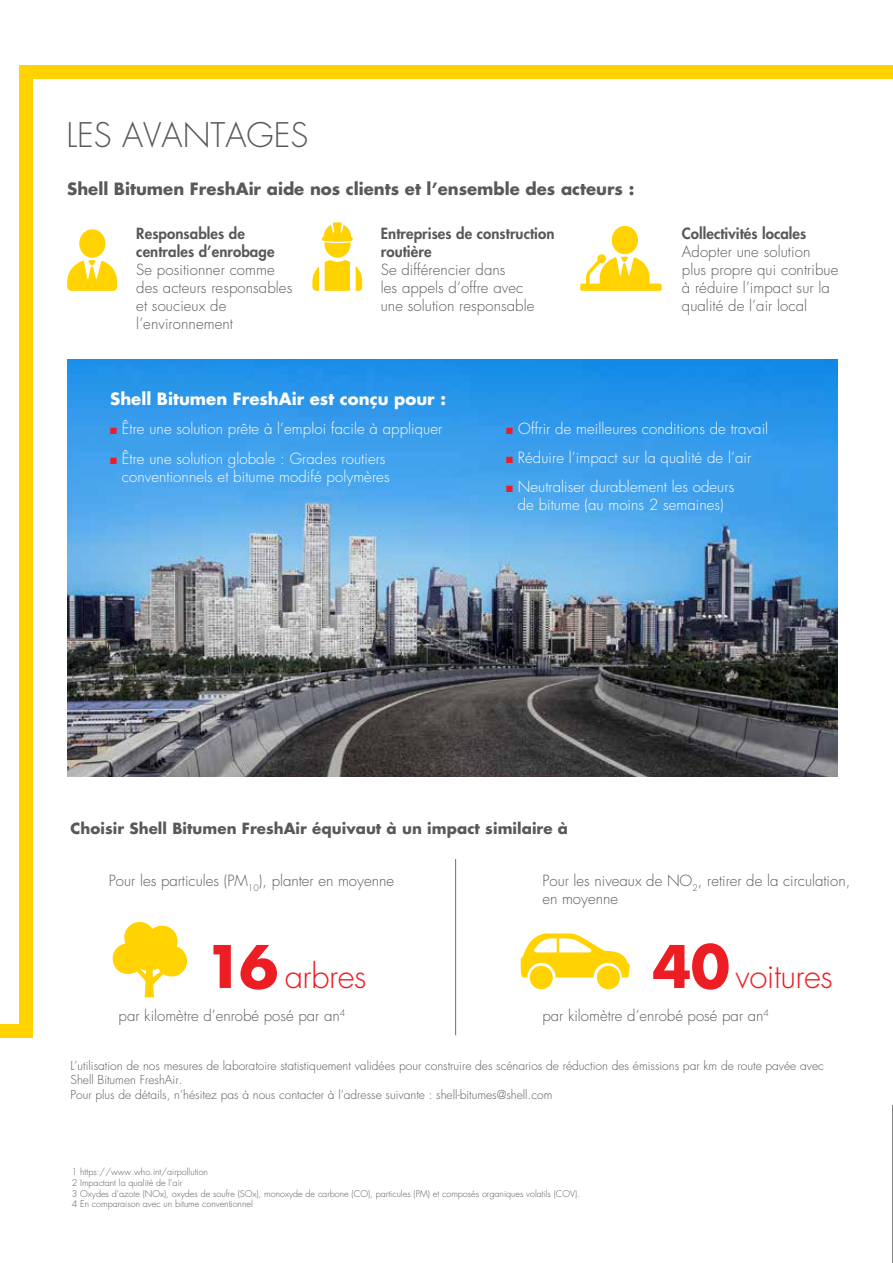
<style>
.page{position:relative;width:893px;height:1263px;background:#fff}
.page>*{position:absolute;margin:0;border:0;box-sizing:border-box;transform-origin:0 0}
.t1{font:300 33px "Futura";letter-spacing:-.015em;color:#ed1d24}
.t2{font:300 33px "Futura";color:#58595b}
.t3{font:700 16.5px "Futura";color:#58595b}
.t4{font:700 16.5px "Futura";color:#fff}
.t5{font:300 15px/18px "Futura";letter-spacing:.005em;color:#58595b}
.t6{font:300 15px/18px "Futura";letter-spacing:.005em;color:#fff;text-align:right}
.t7{font:700 15px "Futura";letter-spacing:.005em;color:#58595b}
.t8{font:300 12px/14.4px "Futura";color:#58595b}
.t9{font:300 9px/10.8px "Futura";color:#58595b}
.s1{font-weight:800}
.s2{color:#ed1d24}
.s3{font-weight:700;font-size:57px}
</style>
<div class="page">
<img style="left:67px;top:359px;width:771px;height:418px">
<hr style="left:892px;top:1105px;width:1px;height:158px;background:#808285">
<div style="left:20px;top:65px;width:873px;height:13px;background:#ffd200"></div>
<div style="left:20px;top:65px;width:13px;height:959px;background:#ffd200"></div>
<hr style="left:455px;top:859px;width:1px;height:176px;background:#6d6e71">
<div style="left:597px;top:966px;width:23px;height:23px;background:#ffd200;border-radius:50%"></div>
<div style="left:530px;top:966px;width:23px;height:23px;background:#ffd200;border-radius:50%"></div>
<svg style="left:521px;top:933px;width:109px;height:44px"></svg>
<svg style="left:113px;top:922px;width:74px;height:75px"></svg>
<svg style="left:325px;top:260px;width:25px;height:31px"></svg>
<svg style="left:356px;top:266px;width:6px;height:25px"></svg>
<svg style="left:312px;top:266px;width:7px;height:25px"></svg>
<div style="left:324px;top:229px;width:27px;height:29px;background:#ffd200;border-radius:50%"></div>
<svg style="left:321px;top:222px;width:32px;height:21px"></svg>
<div style="left:79px;top:229px;width:26px;height:29px;background:#ffd200;border-radius:50%"></div>
<svg style="left:67px;top:260px;width:50px;height:31px"></svg>
<div style="left:612px;top:226px;width:26px;height:28px;background:#ffd200;border-radius:50%"></div>
<div style="left:580px;top:284px;width:82px;height:7px;background:#ffd200;border-radius:2px"></div>
<svg style="left:597px;top:254px;width:9px;height:9px"></svg>
<svg style="left:586px;top:257px;width:63px;height:27px"></svg>
<div style="left:0;top:1024px;width:33px;height:13px;background:#ffd200"></div>
<p class="t2" style="left:66px;top:115px;width:244px">LES AVANTAGES</p>
<p class="t3" style="left:67px;top:178px;width:569px">Shell Bitumen FreshAir aide nos clients et l’ensemble des acteurs :</p>
<p class="t5" style="left:136px;top:225px;width:158px"><span class="s1">Responsables de centrales d’enrobage<br></span>Se positionner comme des acteurs responsables et soucieux de l’environnement</p>
<p class="t5" style="left:381px;top:225px;width:175px"><span class="s1">Entreprises de construction routière<br></span>Se différencier dans<br>les appels d’offre avec<br>une solution responsable</p>
<p class="t5" style="left:682px;top:225px;width:158px"><span class="s1">Collectivités locales<br></span>Adopter une solution plus propre qui contribue à réduire l’impact sur la qualité de l’air local</p>
<p class="t4" style="left:110px;top:388px;width:337px">Shell Bitumen FreshAir est conçu pour :</p>
<p class="t6" style="left:110px;top:420px;width:334px"><span class="s2">■</span> Être une solution prête à l’emploi facile à appliquer</p>
<p class="t6" style="left:110px;top:450px;width:281px"><span class="s2">■</span> Être une solution globale : Grades routiers conventionnels et bitume modifé polymères</p>
<p class="t6" style="left:506px;top:420px;width:264px"><span class="s2">■</span> Offrir de meilleures conditions de travail</p>
<p class="t6" style="left:506px;top:449px;width:246px"><span class="s2">■</span> Réduire l’impact sur la qualité de l’air</p>
<p class="t6" style="left:506px;top:478px;width:230px;text-align:center"><span class="s2">■</span> Neutraliser durablement les odeurs de bitume (au moins 2 semaines)</p>
<p class="t7" style="left:71px;top:819px;width:499px">Choisir Shell Bitumen FreshAir équivaut à un impact similaire à</p>
<p class="t5" style="left:109px;top:872px;width:287px">Pour les particules (PM<sub>10</sub>), planter en moyenne</p>
<p class="t1" style="left:204px;top:956px;width:164px"><span class="s3">16</span> arbres</p>
<p class="t5" style="left:119px;top:1007px;width:228px">par kilomètre d’enrobé posé par an<sup>4</sup></p>
<p class="t5" style="left:542px;top:872px;width:309px">Pour les niveaux de NO<sub>2</sub>, retirer de la circulation, en moyenne</p>
<p class="t1" style="left:652px;top:956px;width:182px"><span class="s3">40</span> voitures</p>
<p class="t5" style="left:542px;top:1007px;width:228px">par kilomètre d’enrobé posé par an<sup>4</sup></p>
<p class="t8" style="left:71px;top:1059px;width:755px">L’utilisation de nos mesures de laboratoire statistiquement validées pour construire des scénarios de réduction des émissions par km de route pavée avec<br>Shell Bitumen FreshAir.<br>Pour plus de détails, n’hésitez pas à nous contacter à l’adresse suivante : shell-bitumes@shell.com</p>
<p class="t9" style="left:72px;top:1166px;width:510px">1 https://www.who.int/airpollution<br>2 Impactant la qualité de l’air<br>3 Oxydes d’azote (NOx), oxydes de soufre (SOx), monoxyde de carbone (CO), particules (PM) et composés organiques volatils (COV).<br>4 En comparaison avec un bitume conventionnel</p>
<p class="t9" style="left:229px;top:1199px;width:4px">.</p>
</div>
